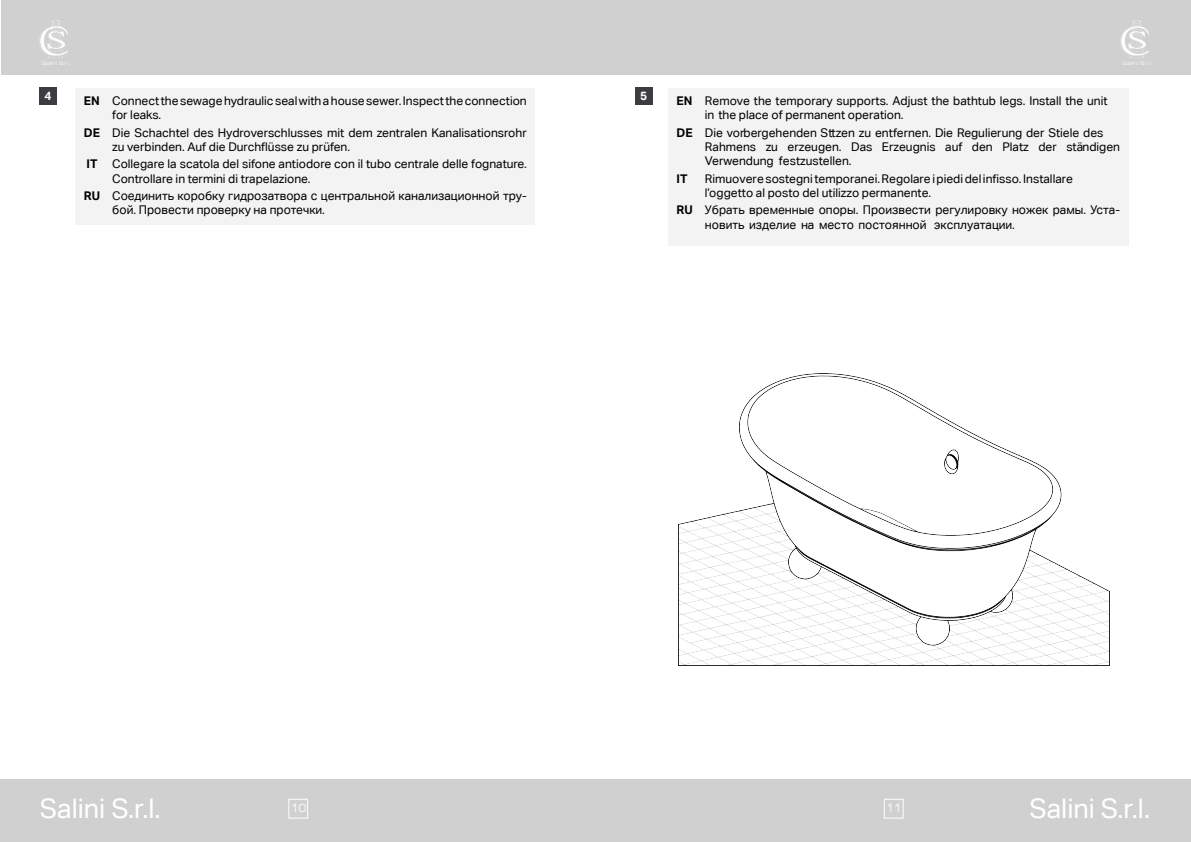
<style>
.page{position:relative;width:1191px;height:842px;background:#fff}
.page>*{position:absolute;margin:0;border:0;box-sizing:border-box;transform-origin:0 0}
.t1{font:27px "Aktiv Grotesk Corp";color:#fff}
.Текст_и_иллюстрациям{font:12px/14.4px "Aktiv Grotesk Corp";color:#000}
.Текст_и_иллюстрациям-2{font:700 12px "Aktiv Grotesk Corp";color:#000}
.t2{font:700 12px "Aktiv Grotesk Corp";color:#fff}
.t3{font:11px "Europe Normal";color:#fff}
.s1{font-weight:700}
</style>
<div class="page">
<div style="left:1px;top:0;width:595px;height:74px;background:#d0d0d0"></div>
<div style="left:0;top:780px;width:595px;height:62px;background:#d0d0d0"></div>
<div style="left:288px;top:799px;width:20px;height:20px;border:1px solid #fff"></div>
<div style="left:75px;top:88px;width:460px;height:42px;background:#f3f3f3"></div>
<div style="left:75px;top:120px;width:460px;height:42px;background:#f3f3f3"></div>
<div style="left:75px;top:151px;width:460px;height:42px;background:#f3f3f3"></div>
<div style="left:75px;top:183px;width:460px;height:42px;background:#f3f3f3"></div>
<div style="left:595px;top:0;width:595px;height:74px;background:#d0d0d0"></div>
<div style="left:595px;top:780px;width:596px;height:62px;background:#d0d0d0"></div>
<div style="left:883px;top:799px;width:20px;height:20px;border:1px solid #fff"></div>
<img style="left:635px;top:88px;width:17px;height:17px">
<div style="left:668px;top:88px;width:460px;height:42px;background:#f3f3f3"></div>
<div style="left:668px;top:120px;width:460px;height:56px;background:#f3f3f3"></div>
<div style="left:668px;top:166px;width:460px;height:42px;background:#f3f3f3"></div>
<div style="left:668px;top:197px;width:460px;height:49px;background:#f3f3f3"></div>
<img style="left:678px;top:373px;width:431px;height:293px">
<img style="left:1121px;top:20px;width:30px;height:44px">
<img style="left:40px;top:20px;width:30px;height:44px">
<img style="left:40px;top:88px;width:17px;height:17px">
<p class="t2" style="left:45px;top:88px;width:9px">4</p>
<p class="Текст_и_иллюстрациям" style="left:112px;top:93px;width:416px;text-indent:-28px"><span class="s1">EN</span> Connect the sewage hydraulic seal with a house sewer. Inspect the connection for leaks.</p>
<p class="Текст_и_иллюстрациям" style="left:112px;top:125px;width:416px;text-indent:-28px"><span class="s1">DE</span> Die Schachtel des Hydroverschlusses mit dem zentralen Kanalisationsrohr zu verbinden. Auf die Durchflüsse zu prüfen.</p>
<p class="Текст_и_иллюстрациям" style="left:112px;top:157px;width:416px;text-indent:-26px"><span class="s1">IT</span> Collegare la scatola del sifone antiodore con il tubo centrale delle fognature.<br>Controllare in termini di trapelazione.</p>
<p class="Текст_и_иллюстрациям" style="left:112px;top:188px;width:416px;text-indent:-28px"><span class="s1">RU</span> Соединить коробку гидрозатвора с центральной канализационной тру&shy;бой. Провести проверку на протечки.</p>
<p class="t2" style="left:640px;top:88px;width:9px">5</p>
<p class="Текст_и_иллюстрациям" style="left:705px;top:93px;width:404px;text-indent:-28px"><span class="s1">EN</span> Remove the temporary supports. Adjust the bathtub legs. Install the unit in the place of permanent operation.</p>
<p class="Текст_и_иллюстрациям" style="left:705px;top:125px;width:416px;text-indent:-28px"><span class="s1">DE</span> Die vorbergehenden Sttzen zu entfernen. Die Regulierung der Stiele des<br>Rahmens zu erzeugen. Das Erzeugnis auf den Platz der ständigen<br>Verwendung festzustellen.</p>
<p class="Текст_и_иллюстрациям-2" style="left:676px;top:171px;width:12px">IT</p>
<p class="Текст_и_иллюстрациям" style="left:705px;top:171px;width:369px">Rimuovere sostegni temporanei. Regolare i piedi del infisso. Installare l’oggetto al posto del utilizzo permanente.</p>
<p class="Текст_и_иллюстрациям" style="left:705px;top:203px;width:416px;text-indent:-28px"><span class="s1">RU</span> Убрать временные опоры. Произвести регулировку ножек рамы. Уста&shy;новить изделие на место постоянной эксплуатации.</p>
<p class="t1" style="left:40px;top:792px;width:122px">Salini S.r.l.</p>
<p class="t1" style="left:1029px;top:792px;width:122px">Salini S.r.l.</p>
<p class="t3" style="left:291px;top:802px;width:17px">10</p>
<p class="t3" style="left:886px;top:802px;width:17px">11</p>
</div>
